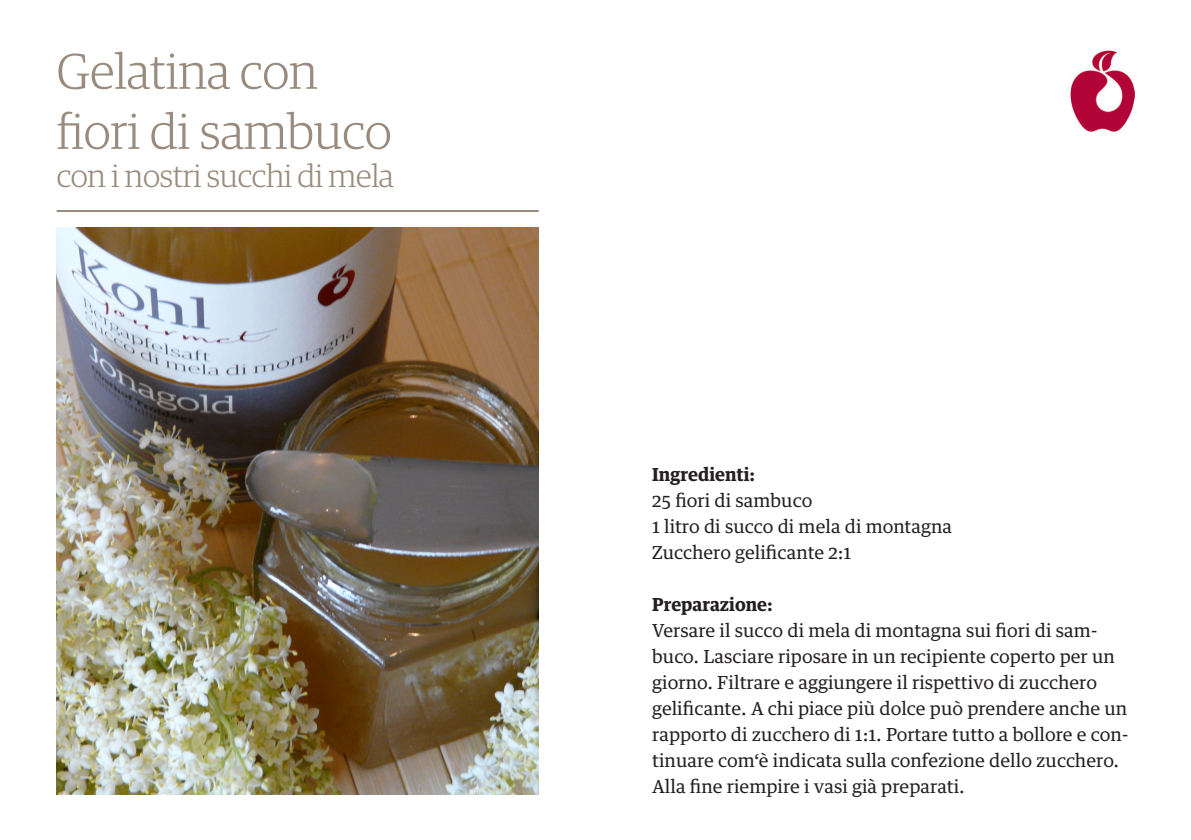
<style>
.page{position:relative;width:1191px;height:840px;background:#fff}
.page>*{position:absolute;margin:0;border:0;box-sizing:border-box;transform-origin:0 0}
.t1{font:300 50px/60px "Guardian Egyp";color:#998b7d}
.t2{font:300 32px "Guardian Egyp";letter-spacing:-.01em;color:#998b7d}
.t3{font:18px/26px "Guardian Text Egyp";color:#231f20}
.t4{font:700 18px "Guardian Text Egyp";color:#231f20}
</style>
<div class="page">
<img style="left:57px;top:227px;width:482px;height:567px">
<hr style="left:57px;top:210px;width:482px;height:2px;background:#998b7d">
<img style="left:1070px;top:50px;width:64px;height:82px">
<h1 class="t1" style="left:57px;top:39px;width:336px">Gelatina con fiori di sambuco</h1>
<h2 class="t2" style="left:57px;top:155px;width:339px">con i nostri succhi di mela</h2>
<p class="t4" style="left:652px;top:459px;width:104px">Ingredienti:</p>
<p class="t3" style="left:652px;top:485px;width:301px">25 fiori di sambuco<br>1 litro di succo di mela di montagna<br>Zucchero gelificante 2:1</p>
<p class="t4" style="left:652px;top:589px;width:122px">Preparazione:</p>
<p class="t3" style="left:652px;top:615px;width:478px">Versare il succo di mela di montagna sui fiori di sam&shy;buco. Lasciare riposare in un recipiente coperto per un giorno. Filtrare e aggiungere il rispettivo di zucchero gelificante. A chi piace più dolce può prendere anche un rapporto di zucchero di 1:1. Portare tutto a bollore e con&shy;tinuare com‘è indicata sulla confezione dello zucchero.<br>Alla fine riempire i vasi già preparati.</p>
</div>
